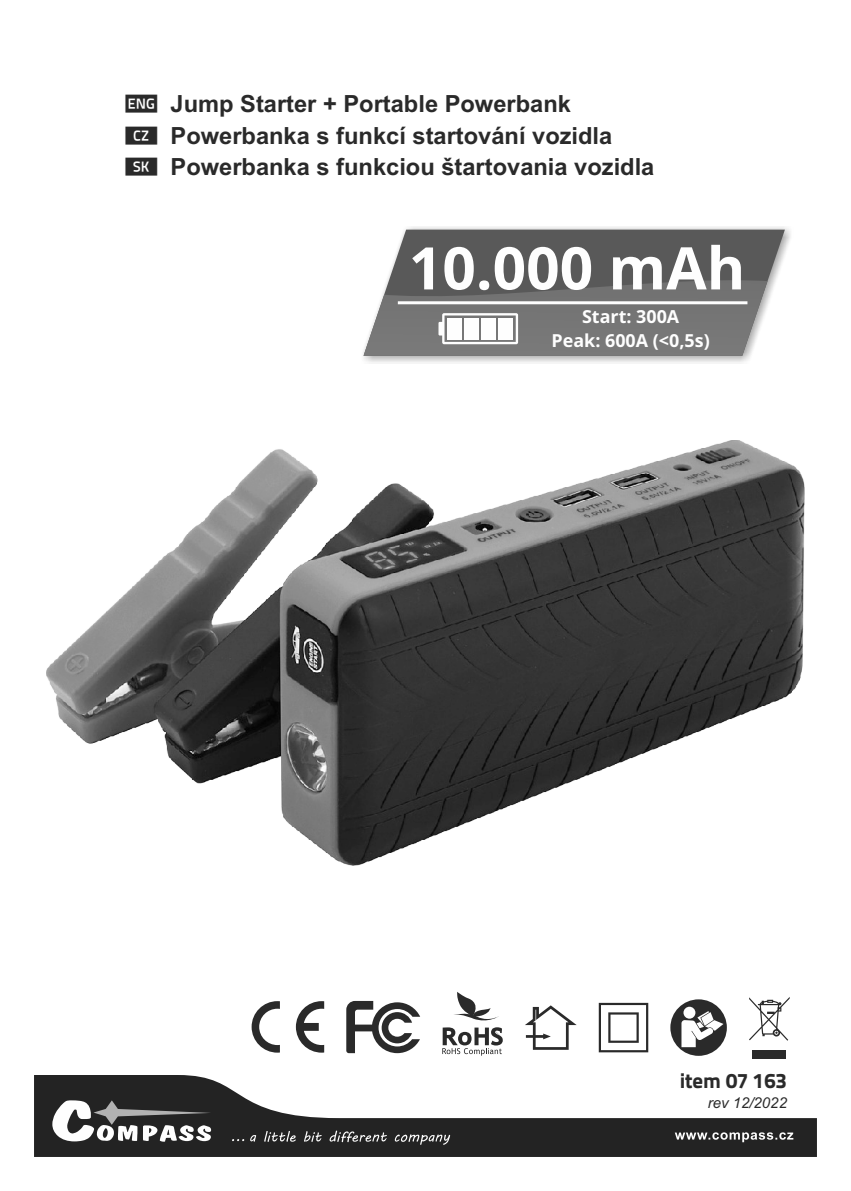
<style>
.page{position:relative;width:851px;height:1191px;background:#fff}
.page>*{position:absolute;margin:0;border:0;box-sizing:border-box;transform-origin:0 0}
.t1{font:700 58.8px "Open Sans";color:#fefefe}
.t2{font:700 23.7px/31.2px "Arial";color:#2a2a2a}
.t3{font:23.7px/31.5px "znacky MPZ";color:#2a2a2a;text-align:justify}
.t4{font:21px "Titillium Text 25 L 999 wt,Bold";color:#2a2a2a}
.t5{font:700 18px/24px "Open Sans";color:#fefefe;text-align:center}
.t6{font:italic 15px "Arial";color:#2a2a2a}
</style>
<div class="page">
<svg style="left:34px;top:1075px;width:782px;height:82px;fill:#232323"></svg>
<svg style="left:52px;top:1100px;width:159px;height:41px"></svg>
<svg style="left:250px;top:1130px;width:200px;height:14px;background:#4a4a4a"></svg>
<svg style="left:232px;top:1139px;width:12px;height:2px"></svg>
<svg style="left:674px;top:1132px;width:119px;height:10px"></svg>
<img style="left:47px;top:441px;width:757px;height:424px">
<svg style="left:598px;top:1002px;width:50px;height:50px"></svg>
<svg style="left:525px;top:1005px;width:51px;height:44px"></svg>
<div style="left:752px;top:1050px;width:33px;height:8px;background:#2a2a2a"></div>
<svg style="left:749px;top:997px;width:40px;height:43px"></svg>
<div style="left:670px;top:999px;width:56px;height:56px;background:#2a2a2a;border-radius:50%"></div>
<svg style="left:681px;top:1006px;width:42px;height:41px"></svg>
<svg style="left:346px;top:1001px;width:74px;height:52px"></svg>
<svg style="left:251px;top:1001px;width:29px;height:51px"></svg>
<svg style="left:296px;top:1001px;width:28px;height:51px"></svg>
<svg style="left:442px;top:992px;width:60px;height:63px"></svg>
<img style="left:363px;top:227px;width:428px;height:136px">
<svg style="left:363px;top:230px;width:421px;height:35px;background:#686868"></svg>
<svg style="left:363px;top:265px;width:421px;height:91px;background:#868686"></svg>
<p class="t3" style="left:123px;top:89px;width:38px">E C S</p>
<p class="t2" style="left:170px;top:91px;width:485px">Jump Starter + Portable Powerbank<br>Powerbanka s funkcí startování vozidla<br>Powerbanka s funkciou štartovania vozidla</p>
<h1 class="t1" style="left:408px;top:244px;width:338px">10.000 mAh</h1>
<p class="t5" style="left:551px;top:306px;width:160px">Start: 300A<br>Peak: 600A (&lt;0,5s)</p>
<p class="t4" style="left:679px;top:1072px;width:108px">item 07 163</p>
<p class="t6" style="left:707px;top:1097px;width:81px">rev 12/2022</p>
</div>
